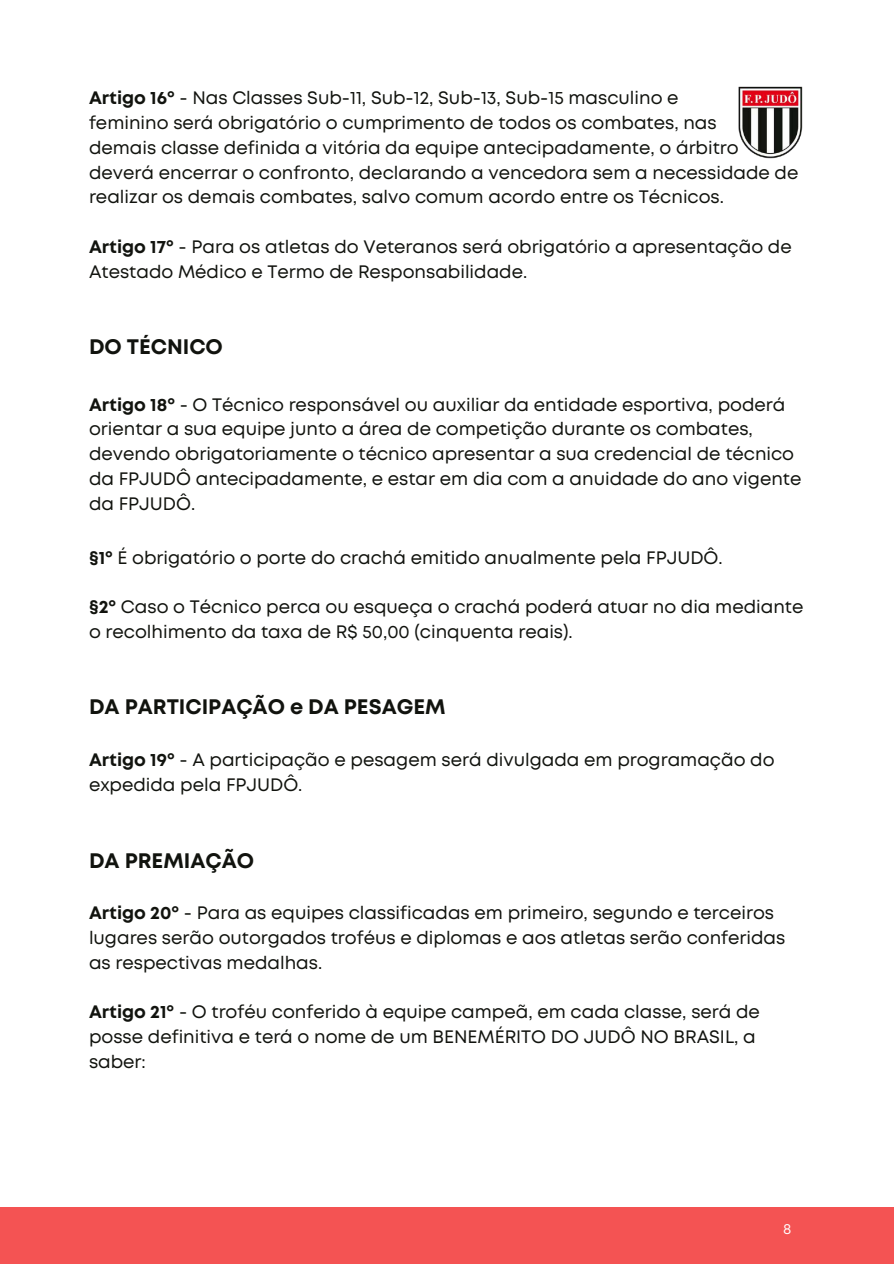
<style>
.page{position:relative;width:894px;height:1264px;background:#fff}
.page>*{position:absolute;margin:0;border:0;box-sizing:border-box;transform-origin:0 0}
.t1{font:700 21px "Mont";color:#11130e}
.t2{font:18px/24.8px "Mont";color:#11130e}
.t3{font:13.5px "Inter";color:#fff}
.s1{font-weight:700}
</style>
<div class="page">
<img style="left:738px;top:86px;width:65px;height:73px">
<div style="left:0;top:1207px;width:893px;height:56px;background:#f45353"></div>
<p class="t2" style="left:89px;top:87px;width:710px"><span class="s1">Artigo 16º</span> - Nas Classes Sub-11, Sub-12, Sub-13, Sub-15 masculino e<br>feminino será obrigatório o cumprimento de todos os combates, nas<br>demais classe definida a vitória da equipe antecipadamente, o árbitro deverá encerrar o confronto, declarando a vencedora sem a necessidade de realizar os demais combates, salvo comum acordo entre os Técnicos.</p>
<p class="t2" style="left:89px;top:236px;width:704px"><span class="s1">Artigo 17º</span> - Para os atletas do Veteranos será obrigatório a apresentação de<br>Atestado Médico e Termo de Responsabilidade.</p>
<p class="t1" style="left:89px;top:339px;width:135px">DO TÉCNICO</p>
<p class="t2" style="left:89px;top:393px;width:713px"><span class="s1">Artigo 18º</span> - O Técnico responsável ou auxiliar da entidade esportiva, poderá orientar a sua equipe junto a área de competição durante os combates, devendo obrigatoriamente o técnico apresentar a sua credencial de técnico da FPJUDÔ antecipadamente, e estar em dia com a anuidade do ano vigente da FPJUDÔ.</p>
<p class="t2" style="left:89px;top:546px;width:635px"><span class="s1">§1º</span> É obrigatório o porte do crachá emitido anualmente pela FPJUDÔ.</p>
<p class="t2" style="left:89px;top:596px;width:715px"><span class="s1">§2º</span> Caso o Técnico perca ou esqueça o crachá poderá atuar no dia mediante o recolhimento da taxa de R$ 50,00 (cinquenta reais).</p>
<p class="t1" style="left:89px;top:699px;width:358px">DA PARTICIPAÇÃO e DA PESAGEM</p>
<p class="t2" style="left:89px;top:749px;width:687px"><span class="s1">Artigo 19º</span> - A participação e pesagem será divulgada em programação do expedida pela FPJUDÔ.</p>
<p class="t1" style="left:89px;top:852px;width:166px">DA PREMIAÇÃO</p>
<p class="t2" style="left:89px;top:902px;width:697px"><span class="s1">Artigo 20º</span> - Para as equipes classificadas em primeiro, segundo e terceiros lugares serão outorgados troféus e diplomas e aos atletas serão conferidas as respectivas medalhas.</p>
<p class="t2" style="left:89px;top:1001px;width:672px"><span class="s1">Artigo 21º</span> - O troféu conferido à equipe campeã, em cada classe, será de posse definitiva e terá o nome de um BENEMÉRITO DO JUDÔ NO BRASIL, a saber:</p>
<p class="t3" style="left:782px;top:1220px;width:10px">8</p>
</div>
